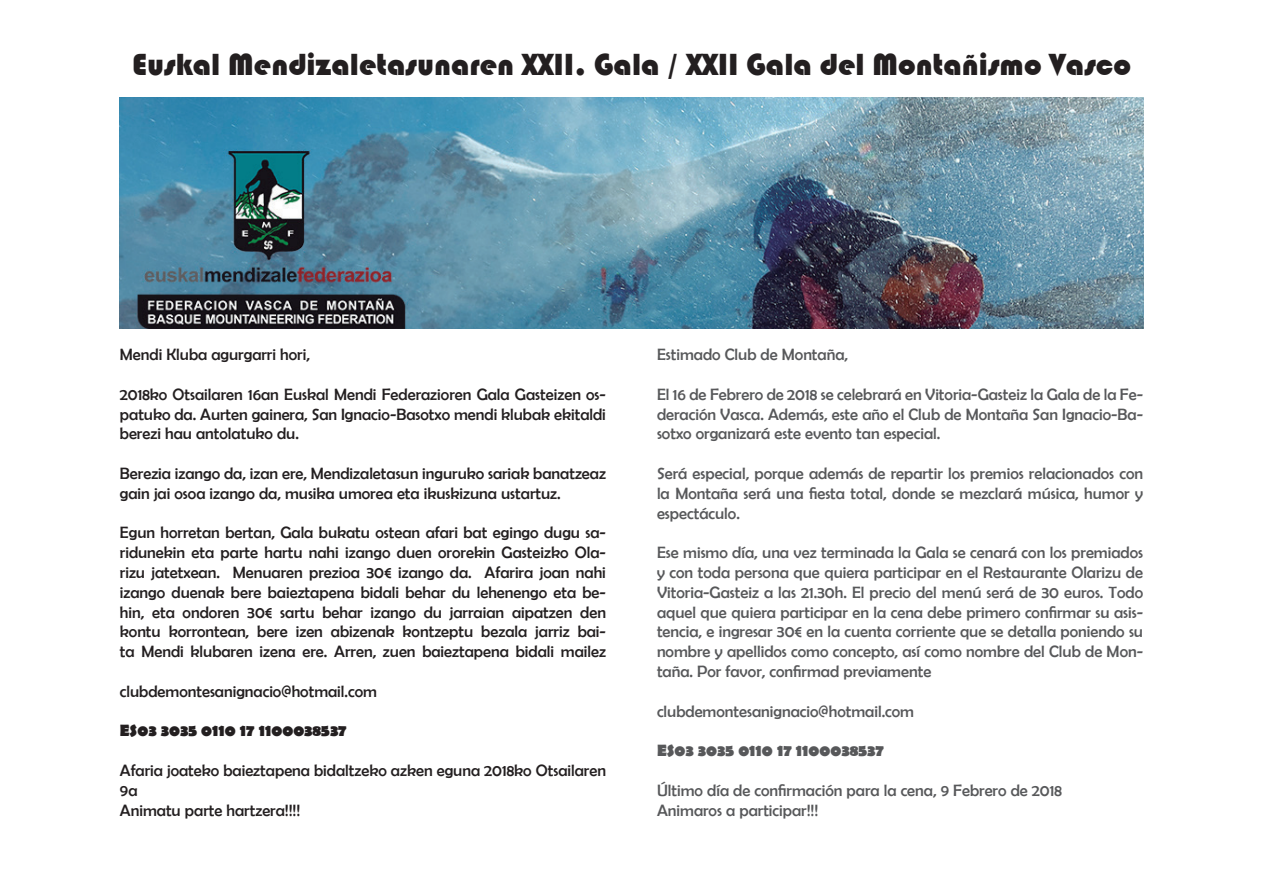
<style>
.page{position:relative;width:1263px;height:893px;background:#fff}
.page>*{position:absolute;margin:0;border:0;box-sizing:border-box;transform-origin:0 0}
.t1{font:31.5px "Bauhaus 93";color:#231f20}
.t2{font:16.5px/19.8px "Berlin Sans FB";color:#231f20;text-align:justify}
.t3{font:16.5px/19.8px "Berlin Sans FB";color:#57585a;text-align:justify}
.t4{font:700 16.5px "Berlin Sans FB";color:#231f20}
.t5{font:700 16.5px "Berlin Sans FB";color:#57585a}
</style>
<div class="page">
<img style="left:120px;top:98px;width:1023px;height:231px">
<h1 class="t1" style="left:132px;top:47px;width:1001px">Euskal Mendizaletasunaren XXII. Gala / XXII Gala del Montañismo Vasco</h1>
<p class="t2" style="left:120px;top:345px;width:191px">Mendi Kluba agurgarri hori,</p>
<p class="t2" style="left:120px;top:384px;width:488px">2018ko Otsailaren 16an Euskal Mendi Federazioren Gala Gasteizen os&shy;patuko da. Aurten gainera, San Ignacio-Basotxo mendi klubak ekitaldi berezi hau antolatuko du.</p>
<p class="t2" style="left:120px;top:463px;width:488px">Berezia izango da, izan ere, Mendizaletasun inguruko sariak banatzeaz gain jai osoa izango da, musika umorea eta ikuskizuna ustartuz.</p>
<p class="t2" style="left:120px;top:523px;width:488px">Egun horretan bertan, Gala bukatu ostean afari bat egingo dugu sa&shy;ridunekin eta parte hartu nahi izango duen ororekin Gasteizko Ola&shy;rizu jatetxean. Menuaren prezioa 30€ izango da. Afarira joan nahi izango duenak bere baieztapena bidali behar du lehenengo eta be&shy;hin, eta ondoren 30€ sartu behar izango du jarraian aipatzen den kontu korrontean, bere izen abizenak kontzeptu bezala jarriz bai&shy;ta Mendi klubaren izena ere. Arren, zuen baieztapena bidali mailez</p>
<p class="t2" style="left:120px;top:681px;width:259px">clubdemontesanignacio@hotmail.com</p>
<p class="t4" style="left:120px;top:721px;width:228px">ES03 3035 0110 17 1100038537</p>
<p class="t2" style="left:120px;top:760px;width:488px;text-align:left">Afaria joateko baieztapena bidaltzeko azken eguna 2018ko Otsailaren<br>9a<br>Animatu parte hartzera!!!!</p>
<p class="t3" style="left:657px;top:345px;width:193px">Estimado Club de Montaña,</p>
<p class="t3" style="left:657px;top:384px;width:488px">El 16 de Febrero de 2018 se celebrará en Vitoria-Gasteiz la Gala de la Fe&shy;deración Vasca. Además, este año el Club de Montaña San Ignacio-Ba&shy;sotxo organizará este evento tan especial.</p>
<p class="t3" style="left:657px;top:463px;width:488px">Será especial, porque además de repartir los premios relacionados con la Montaña será una fiesta total, donde se mezclará música, humor y espectáculo.</p>
<p class="t3" style="left:657px;top:543px;width:488px">Ese mismo día, una vez terminada la Gala se cenará con los premiados y con toda persona que quiera participar en el Restaurante Olarizu de Vitoria-Gasteiz a las 21.30h. El precio del menú será de 30 euros. Todo aquel que quiera participar en la cena debe primero confirmar su asis&shy;tencia, e ingresar 30€ en la cuenta corriente que se detalla poniendo su nombre y apellidos como concepto, así como nombre del Club de Mon&shy;taña. Por favor, confirmad previamente</p>
<p class="t3" style="left:657px;top:701px;width:259px">clubdemontesanignacio@hotmail.com</p>
<p class="t5" style="left:657px;top:741px;width:228px">ES03 3035 0110 17 1100038537</p>
<p class="t3" style="left:657px;top:780px;width:406px">Último día de confirmación para la cena, 9 Febrero de 2018<br>Animaros a participar!!!</p>
</div>
